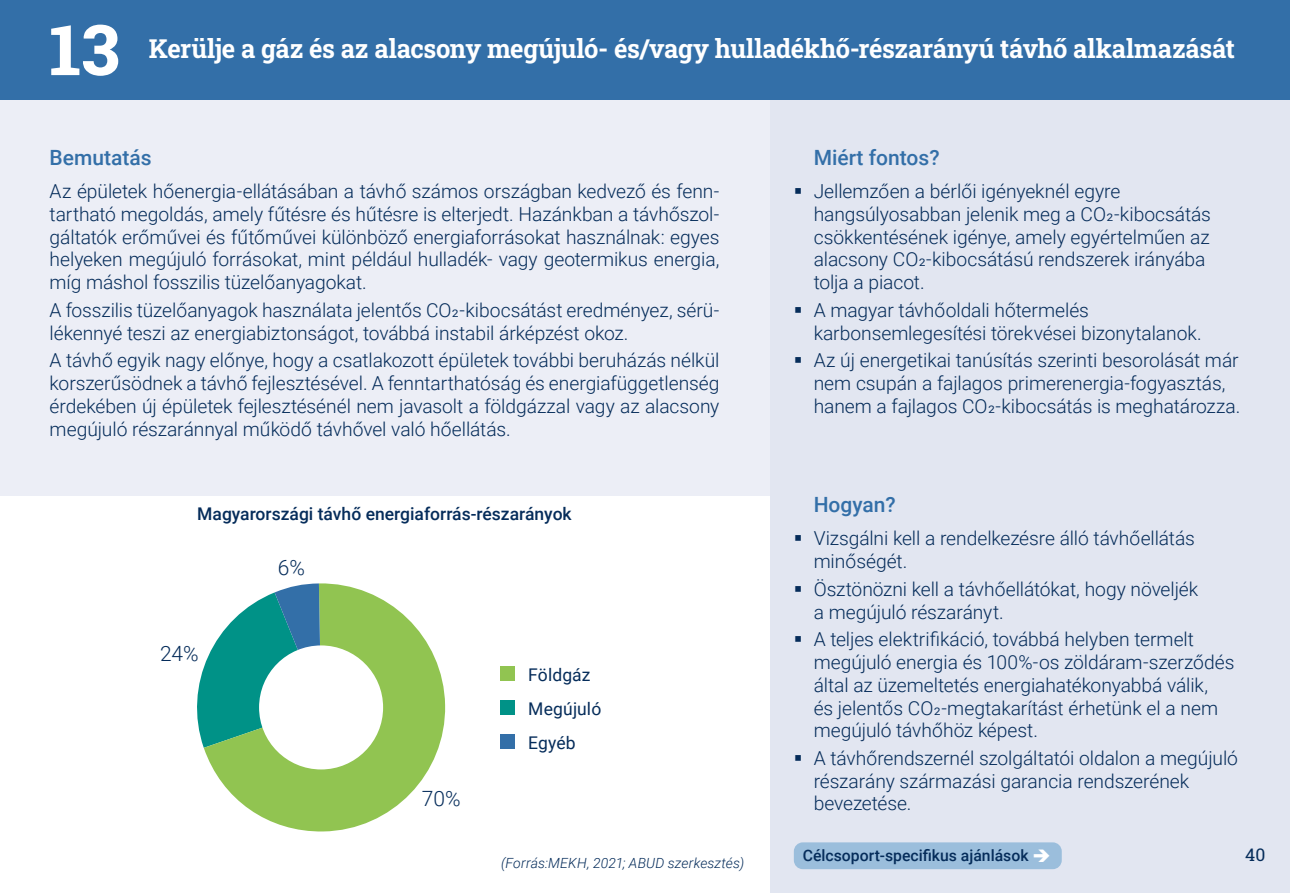
<style>
.page{position:relative;width:1290px;height:893px;background:#fff}
.page>*{position:absolute;margin:0;border:0;box-sizing:border-box;transform-origin:0 0}
.t1{font:800 70px "Roboto Slab";color:#fff}
.t2{font:700 26.25px "Roboto Slab";letter-spacing:-.015em;color:#fff}
.t3{font:500 21px "Roboto";color:#336fa8}
.t4{font:300 21px "Roboto";color:#052c5a}
.t5{font:300 19.25px/22.8px "Roboto";letter-spacing:-.005em;color:#052c5a}
.t6{font:500 17.5px "Roboto";color:#052c5a}
.t7{font:17.5px/34.1px "Roboto";letter-spacing:.005em;color:#052c5a}
.t8{font:17.5px "Roboto Slab";color:#052c5a}
.t9{font:500 15.75px "Roboto";color:#052c5a}
.t10{font:italic 300 14px "Roboto";letter-spacing:.01em;color:#052c5a}
.s1{color:#fff}
</style>
<div class="page">
<div style="left:769px;top:99px;width:521px;height:794px;background:#e2e6f1"></div>
<div style="left:0;top:99px;width:769px;height:397px;background:#eceef6"></div>
<div style="left:794px;top:842px;width:268px;height:27px;background:#9bbedc;border-radius:9px"></div>
<div style="left:0;top:0;width:1290px;height:99px;background:#336fa8"></div>
<div style="left:500px;top:666px;width:15px;height:15px;background:#91c451"></div>
<div style="left:500px;top:700px;width:15px;height:15px;background:#009287"></div>
<div style="left:500px;top:734px;width:15px;height:15px;background:#336fa8"></div>
<svg style="left:204px;top:583px;width:242px;height:249px;fill:#91c451"></svg>
<svg style="left:197px;top:583px;width:124px;height:165px"></svg>
<div style="left:259px;top:645px;width:124px;height:124px;background:#fff;border-radius:50%"></div>
<h1 class="t1" style="left:50px;top:2px;width:71px">13</h1>
<h2 class="t2" style="left:149px;top:31px;width:1087px">Kerülje a gáz és az alacsony megújuló- és/vagy hulladékhő-részarányú távhő alkalmazását</h2>
<p class="t3" style="left:50px;top:142px;width:104px">Bemutatás</p>
<p class="t3" style="left:814px;top:142px;width:127px">Miért fontos?</p>
<p class="t5" style="left:50px;top:179px;width:671px;text-align:justify">Az épületek hőenergia-ellátásában a távhő számos országban kedvező és fenn&shy;tartható megoldás, amely fűtésre és hűtésre is elterjedt. Hazánkban a távhőszol&shy;gáltatók erőművei és fűtőművei különböző energiaforrásokat használnak: egyes helyeken megújuló forrásokat, mint például hulladék- vagy geotermikus energia, míg máshol fosszilis tüzelőanyagokat.</p>
<p class="t5" style="left:50px;top:298px;width:671px">A fosszilis tüzelőanyagok használata jelentős CO2-kibocsátást eredményez, sérü&shy;lékennyé teszi az energiabiztonságot, továbbá instabil árképzést okoz.</p>
<p class="t5" style="left:50px;top:348px;width:671px;text-align:justify">A távhő egyik nagy előnye, hogy a csatlakozott épületek további beruházás nélkül korszerűsödnek a távhő fejlesztésével. A fenntarthatóság és energiafüggetlenség érdekében új épületek fejlesztésénél nem javasolt a földgázzal vagy az alacsony megújuló részaránnyal működő távhővel való hőellátás.</p>
<p class="t6" style="left:197px;top:502px;width:376px">Magyarországi távhő energiaforrás-részarányok</p>
<p class="t4" style="left:160px;top:639px;width:40px">24%</p>
<p class="t4" style="left:278px;top:553px;width:29px">6%</p>
<p class="t4" style="left:422px;top:784px;width:40px">70%</p>
<p class="t7" style="left:528px;top:657px;width:75px">Földgáz<br>Megújuló<br>Egyéb</p>
<p class="t10" style="left:501px;top:853px;width:245px">(Forrás:MEKH, 2021; ABUD szerkesztés)</p>
<p class="t5" style="left:814px;top:179px;width:399px">Jellemzően a bérlői igényeknél egyre hangsúlyosabban jelenik meg a CO2-kibocsátás csökkentésének igénye, amely egyértelműen az alacsony CO2-kibocsátású rendszerek irányába tolja a piacot.</p>
<p class="t5" style="left:814px;top:298px;width:390px">A magyar távhőoldali hőtermelés karbonsemlegesítési törekvései bizonytalanok.</p>
<p class="t5" style="left:814px;top:348px;width:428px">Az új energetikai tanúsítás szerinti besorolását már nem csupán a fajlagos primerenergia-fogyasztás, hanem a fajlagos CO2-kibocsátás is meghatározza.</p>
<p class="t3" style="left:814px;top:490px;width:84px">Hogyan?</p>
<p class="t5" style="left:814px;top:526px;width:383px">Vizsgálni kell a rendelkezésre álló távhőellátás minőségét.</p>
<p class="t5" style="left:814px;top:577px;width:386px">Ösztönözni kell a távhőellátókat, hogy növeljék a megújuló részarányt.</p>
<p class="t5" style="left:814px;top:627px;width:422px">A teljes elektrifikáció, továbbá helyben termelt megújuló energia és 100%-os zöldáram-szerződés által az üzemeltetés energiahatékonyabbá válik,<br>és jelentős CO2-megtakarítást érhetünk el a nem megújuló távhőhöz képest.</p>
<p class="t5" style="left:814px;top:746px;width:426px">A távhőrendszernél szolgáltatói oldalon a megújuló részarány származási garancia rendszerének bevezetése.</p>
<p class="t9" style="left:803px;top:844px;width:250px">Célcsoport-specifikus ajánlások <span class="s1">➔</span></p>
<p class="t8" style="left:1245px;top:843px;width:22px">40</p>
</div>
